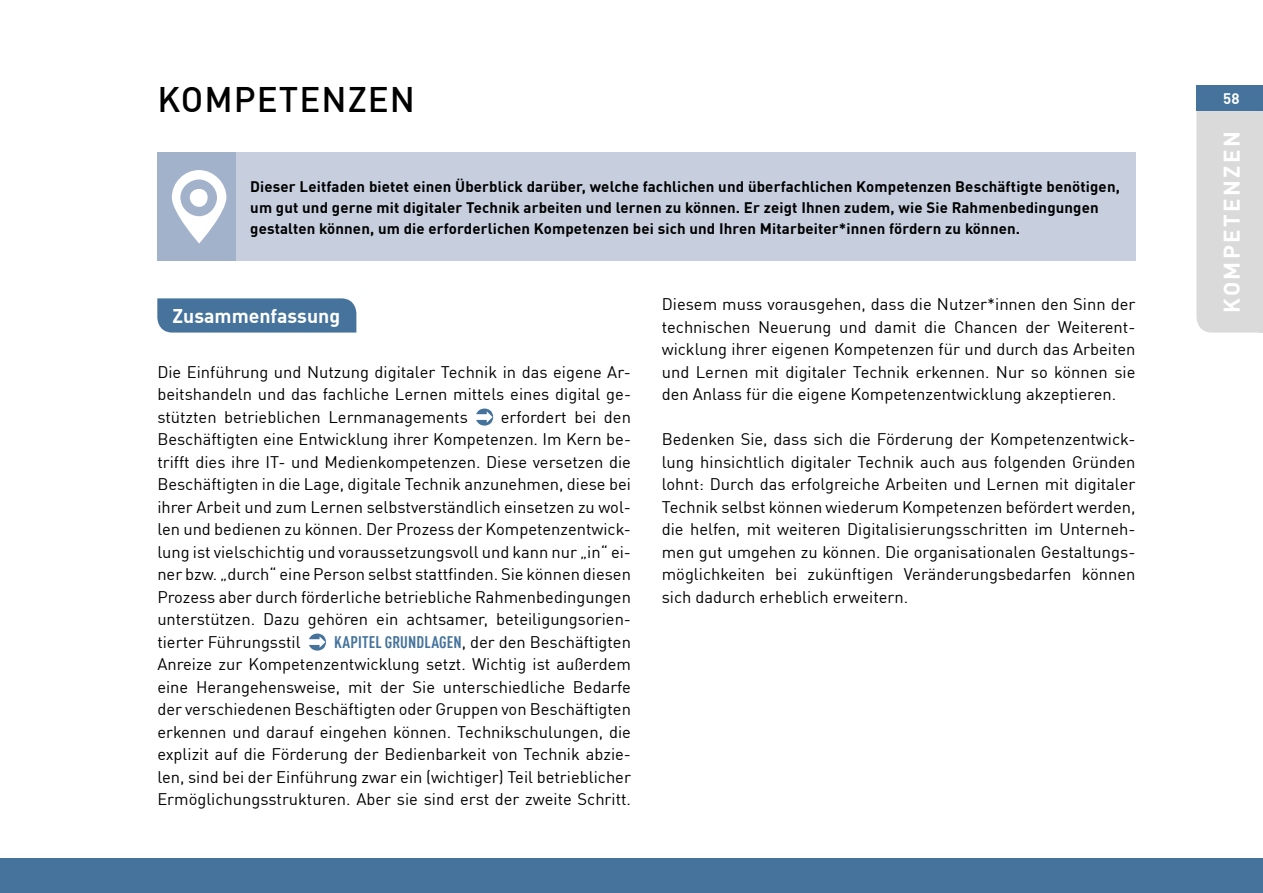
<style>
.page{position:relative;width:1263px;height:893px;background:#fff}
.page>*{position:absolute;margin:0;border:0;box-sizing:border-box;transform-origin:0 0}
.t1{font:500 34.8px "DINOT";letter-spacing:.03em;color:#000}
.t2{font:700 22.2px "DINOT";letter-spacing:.11em;color:#fff}
.t3{font:700 19.5px "DINOT";color:#fff}
.t4{font:16.5px/22.5px "DINOT";color:#000;text-align:justify}
.t5{font:700 15px/21px "DINOT";letter-spacing:.01em;color:#000}
.t6{font:700 15px "DINOT";color:#fff}
.s1{font-weight:700;font-stretch:condensed;color:#45739c}
</style>
<div class="page">
<div style="left:1196px;top:111px;width:63px;height:222px;background:#dadada"></div>
<hr style="left:1259px;top:111px;width:4px;height:222px;background:#dadada">
<div style="left:1196px;top:85px;width:67px;height:26px;background:#45739c"></div>
<svg style="left:157px;top:298px;width:199px;height:35px;background:#4b789f"></svg>
<svg style="left:476px;top:409px;width:17px;height:17px"></svg>
<svg style="left:309px;top:634px;width:17px;height:17px"></svg>
<div style="left:157px;top:153px;width:79px;height:108px;background:#a3b2cb"></div>
<div style="left:236px;top:153px;width:899px;height:108px;background:#c7cfdf"></div>
<svg style="left:172px;top:170px;width:54px;height:74px"></svg>
<div style="left:0;top:859px;width:1263px;height:34px;background:#45739c"></div>
<h1 class="t1" style="left:157px;top:72px;width:259px">KOMPETENZEN</h1>
<p class="t6" style="left:1223px;top:87px;width:18px">58</p>
<p class="t5" style="left:250px;top:174px;width:871px">Dieser Leitfaden bietet einen Überblick darüber, welche fachlichen und überfachlichen Kompetenzen Beschäftigte benötigen, um gut und gerne mit digitaler Technik arbeiten und lernen zu können. Er zeigt Ihnen zudem, wie Sie Rahmenbedingungen gestalten können, um die erforderlichen Kompetenzen bei sich und Ihren Mitarbeiter*innen fördern zu können.</p>
<p class="t3" style="left:173px;top:301px;width:169px">Zusammenfassung</p>
<p class="t4" style="left:157px;top:359px;width:475px">Die Einführung und Nutzung digitaler Technik in das eigene Ar&shy;beitshandeln und das fachliche Lernen mittels eines digital ge&shy;stützten betrieblichen Lernmanagements</p>
<p class="t4" style="left:157px;top:404px;width:475px;text-indent:343px">erfordert bei den Beschäftigten eine Entwicklung ihrer Kompetenzen. Im Kern be&shy;trifft dies ihre IT- und Medienkompetenzen. Diese versetzen die Beschäftigten in die Lage, digitale Technik anzunehmen, diese bei ihrer Arbeit und zum Lernen selbstverständlich einsetzen zu wol&shy;len und bedienen zu können. Der Prozess der Kompetenzentwick&shy;lung ist vielschichtig und voraussetzungsvoll und kann nur „in“ ei&shy;ner bzw. „durch“ eine Person selbst stattfinden. Sie können diesen Prozess aber durch förderliche betriebliche Rahmenbedingungen unterstützen. Dazu gehören ein achtsamer, beteiligungsorien&shy;tierter Führungsstil</p>
<p class="t4" style="left:157px;top:629px;width:475px;text-indent:177px"><span class="s1">KAPITEL GRUNDLAGEN</span>, der den Beschäftigten Anreize zur Kompetenzentwicklung setzt. Wichtig ist außerdem eine Herangehensweise, mit der Sie unterschiedliche Bedarfe der verschiedenen Beschäftigten oder Gruppen von Beschäftigten erkennen und darauf eingehen können. Technikschulungen, die explizit auf die Förderung der Bedienbarkeit von Technik abzie&shy;len, sind bei der Einführung zwar ein (wichtiger) Teil betrieblicher Ermöglichungsstrukturen. Aber sie sind erst der zweite Schritt.</p>
<p class="t4" style="left:662px;top:291px;width:475px">Diesem muss vorausgehen, dass die Nutzer*innen den Sinn der technischen Neuerung und damit die Chancen der Weiterent&shy;wicklung ihrer eigenen Kompetenzen für und durch das Arbeiten und Lernen mit digitaler Technik erkennen. Nur so können sie den Anlass für die eigene Kompetenzentwicklung akzeptieren.</p>
<p class="t4" style="left:662px;top:426px;width:475px">Bedenken Sie, dass sich die Förderung der Kompetenzentwick&shy;lung hinsichtlich digitaler Technik auch aus folgenden Gründen lohnt: Durch das erfolgreiche Arbeiten und Lernen mit digitaler Technik selbst können wiederum Kompetenzen befördert werden, die helfen, mit weiteren Digitalisierungsschritten im Unterneh&shy;men gut umgehen zu können. Die organisationalen Gestaltungs&shy;möglichkeiten bei zukünftigen Veränderungsbedarfen können sich dadurch erheblich erweitern.</p>
<h2 class="t2" style="left:1214px;top:313px;width:183px;rotate:-90deg">KOMPETENZEN</h2>
</div>
